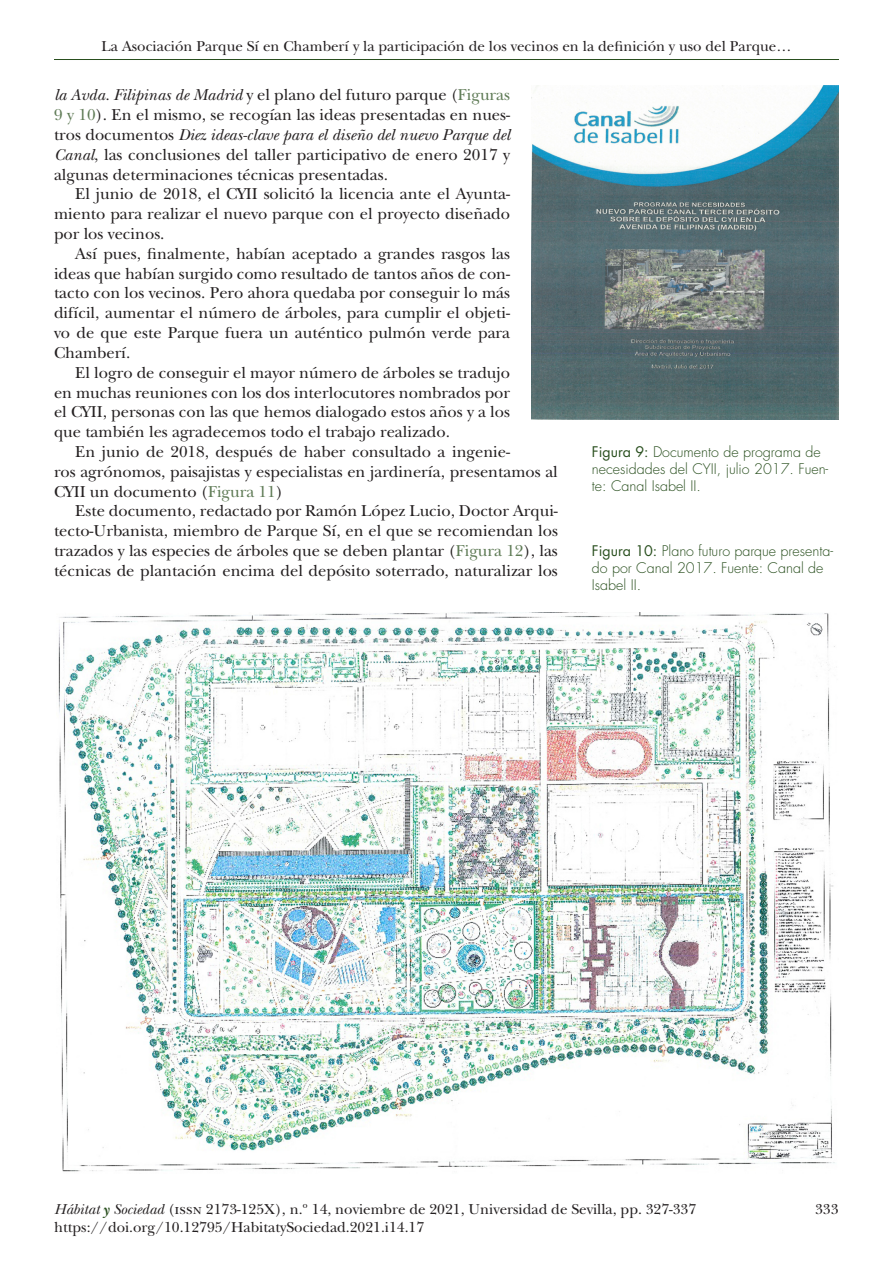
<style>
.page{position:relative;width:893px;height:1263px;background:#fff}
.page>*{position:absolute;margin:0;border:0;box-sizing:border-box;transform-origin:0 0}
.TXT_normal{font:16.5px/19.8px "New Baskerville Std";color:#231f20;text-align:justify}
.t1{font:15px "New Baskerville Std";color:#231f20}
.TXT_PIEFOTO{font:300 14.25px/17.1px "Futura Std";color:#294f1e}
.s1{font-style:italic}
.s2{color:#5f7b56}
.s3{font-weight:400}
.s4{font-weight:700;font-style:italic;color:#294f1e}
</style>
<div class="page">
<hr style="left:54px;top:59px;width:785px;height:1px;background:#294f1e">
<img style="left:531px;top:85px;width:308px;height:334px">
<img style="left:58px;top:613px;width:777px;height:559px">
<p class="t1" style="left:102px;top:37px;width:691px">La Asociación Parque Sí en Chamberí y la participación de los vecinos en la definición y uso del Parque…</p>
<p class="TXT_normal" style="left:54px;top:85px;width:458px"><span class="s1">la Avda. Filipinas de Madrid</span> y el plano del futuro parque (<span class="s2">Figuras 9 y 10</span>). En el mismo, se recogían las ideas presentadas en nues&shy;tros documentos <span class="s1">Diez ideas-clave para el diseño del nuevo Parque del Canal</span>, las conclusiones del taller participativo de enero 2017 y algunas determinaciones técnicas presentadas.</p>
<p class="TXT_normal" style="left:54px;top:184px;width:458px;text-indent:21px">El junio de 2018, el CYII solicitó la licencia ante el Ayunta&shy;miento para realizar el nuevo parque con el proyecto diseñado por los vecinos.</p>
<p class="TXT_normal" style="left:54px;top:244px;width:458px;text-indent:21px">Así pues, finalmente, habían aceptado a grandes rasgos las ideas que habían surgido como resultado de tantos años de con&shy;tacto con los vecinos. Pero ahora quedaba por conseguir lo más difícil, aumentar el número de árboles, para cumplir el objeti&shy;vo de que este Parque fuera un auténtico pulmón verde para Chamberí.</p>
<p class="TXT_normal" style="left:54px;top:363px;width:458px;text-indent:21px">El logro de conseguir el mayor número de árboles se tradujo en muchas reuniones con los dos interlocutores nombrados por el CYII, personas con las que hemos dialogado estos años y a los que también les agradecemos todo el trabajo realizado.</p>
<p class="TXT_normal" style="left:54px;top:442px;width:505px;text-align:left;text-indent:21px">En junio de 2018, después de haber consultado a ingenie-<br>ros agrónomos, paisajistas y especialistas en jardinería, presentamos al<br>CYII un documento (<span class="s2">Figura 11</span>)</p>
<p class="TXT_normal" style="left:54px;top:501px;width:505px;text-indent:21px">Este documento, redactado por Ramón López Lucio, Doctor Arqui&shy;tecto-Urbanista, miembro de Parque Sí, en el que se recomiendan los trazados y las especies de árboles que se deben plantar (<span class="s2">Figura 12</span>), las técnicas de plantación encima del depósito soterrado, naturalizar los</p>
<p class="TXT_PIEFOTO" style="left:592px;top:444px;width:238px"><span class="s3">Figura 9:</span> Documento de programa de necesidades del CYII, julio 2017. Fuen&shy;te: Canal Isabel II.</p>
<p class="TXT_PIEFOTO" style="left:592px;top:543px;width:243px"><span class="s3">Figura 10:</span> Plano futuro parque presenta&shy;do por Canal 2017. Fuente: Canal de<br>Isabel II.</p>
<p class="t1" style="left:54px;top:1201px;width:644px"><span class="s1">Hábitat</span> <span class="s4">y</span> <span class="s1">Sociedad</span> (issn 2173-125X), n.º 14, noviembre de 2021, Universidad de Sevilla, pp. 327-337</p>
<p class="t1" style="left:815px;top:1201px;width:25px">333</p>
<p class="t1" style="left:54px;top:1219px;width:372px">https://doi.org/10.12795/HabitatySociedad.2021.i14.17</p>
</div>
